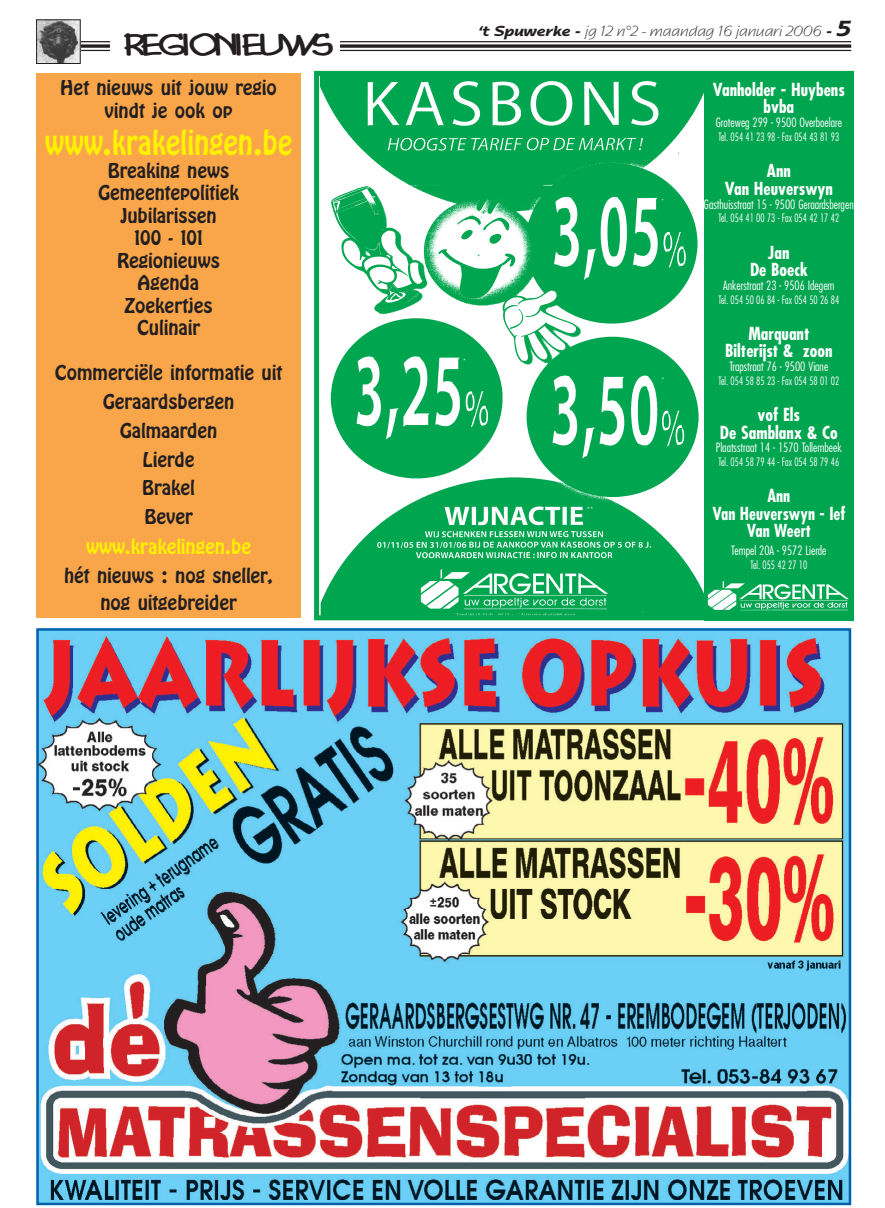
<style>
.page{position:relative;width:885px;height:1208px;background:#fff}
.page>*{position:absolute;margin:0;border:0;box-sizing:border-box;transform-origin:0 0}
.t1{font:37.5px "Hobo D";color:#fff101;scale:.9 1}
.t2{font:30px "Cosmic";letter-spacing:-.06em;color:#231f20;scale:1.5 1}
.t3{font:22.5px/22.5px "Hobo D";color:#231f20;text-align:center}
.t4{font:22.5px "Hobo D";color:#fff101}
.t5{font:700 condensed 17.5px/17.5px "Futura";color:#fff;text-align:center}
.t6{font:700 condensed 17.5px/17.5px "Futura";color:#fff;text-align:center;scale:.95 1}
.t7{font:15px "Nadianne";color:#231f20}
.t8{font:300 condensed 12.5px "Futura";color:#fff}
.t9{font:300 condensed 11.25px "Futura";color:#fff;scale:.9 1}
.s1{font-weight:700}
.s2{font-weight:700;font-size:22.5px}
</style>
<div class="page">
<img style="left:320px;top:77px;width:384px;height:537px">
<div style="left:314px;top:71px;width:540px;height:549px;border:5px solid #00a54f"></div>
<div style="left:704px;top:71px;width:150px;height:549px;background:#00a54f"></div>
<img style="left:707px;top:581px;width:142px;height:29px">
<div style="left:36px;top:73px;width:265px;height:545px;background:#f9a64a"></div>
<img style="left:39px;top:631px;width:809px;height:571px">
<hr style="left:36px;top:41px;width:815px;height:1px;background:#231f20">
<svg style="left:81px;top:44px;width:770px;height:4px;background:#474444"></svg>
<hr style="left:36px;top:50px;width:815px;height:1px;background:#231f20">
<img style="left:38px;top:21px;width:41px;height:41px">
<div style="left:36px;top:19px;width:45px;height:45px;border:1px solid #231f20"></div>
<div style="left:111px;top:27px;width:229px;height:37px;background:#fff"></div>
<h2 class="t2" style="left:121px;top:27px;width:141px">REGIONIEUWS</h2>
<p class="t3" style="left:60px;top:76px;width:218px">Het nieuws uit jouw regio vindt je ook op</p>
<h1 class="t1" style="left:45px;top:120px;width:276px">www.krakelingen.be</h1>
<p class="t3" style="left:98px;top:159px;width:142px">Breaking news<br>Gemeentepolitiek<br>Jubilarissen<br>100 - 101<br>Regionieuws<br>Agenda<br>Zoekertjes<br>Culinair</p>
<p class="t3" style="left:55px;top:358px;width:229px;line-height:28.8px">Commerciële informatie uit<br>Geraardsbergen<br>Galmaarden<br>Lierde<br>Brakel<br>Bever</p>
<p class="t4" style="left:86px;top:533px;width:166px">www.krakelingen.be</p>
<p class="t3" style="left:64px;top:561px;width:210px;line-height:27.5px">hét nieuws : nog sneller, nog uitgebreider</p>
<p class="t7" style="left:478px;top:23px;width:374px"><span class="s1">‘t Spuwerke -</span> jg 12 n°2 - maandag 16 januari 2006 <span class="s1">-</span> <span class="s2">5</span></p>
<p class="t5" style="left:713px;top:82px;width:134px">Vanholder - Huybens bvba</p>
<p class="t8" style="left:716px;top:117px;width:128px">Groteweg 299 - 9500 Overboelare</p>
<p class="t9" style="left:719px;top:132px;width:136px">Tel. 054 41 23 98 - Fax 054 43 81 93</p>
<p class="t5" style="left:725px;top:164px;width:110px">Ann<br>Van Heuverswyn</p>
<p class="t8" style="left:704px;top:198px;width:151px">Gasthuisstraat 15 - 9500 Geraardsbergen</p>
<p class="t9" style="left:719px;top:213px;width:136px">Tel. 054 41 00 73 - Fax 054 42 17 42</p>
<p class="t5" style="left:750px;top:245px;width:59px">Jan<br>De Boeck</p>
<p class="t8" style="left:723px;top:280px;width:113px">Ankerstraat 23 - 9506 Idegem</p>
<p class="t9" style="left:719px;top:294px;width:136px">Tel. 054 50 06 84 - Fax 054 50 26 84</p>
<p class="t5" style="left:725px;top:326px;width:109px">Marquant<br>Bilterijst &amp; zoon</p>
<p class="t8" style="left:729px;top:361px;width:100px">Trapstraat 76 - 9500 Viane</p>
<p class="t9" style="left:719px;top:376px;width:136px">Tel. 054 58 85 23 - Fax 054 58 01 02</p>
<p class="t5" style="left:720px;top:407px;width:119px">vof Els<br>De Samblanx &amp; Co</p>
<p class="t8" style="left:716px;top:442px;width:127px">Plaatsstraat 14 - 1570 Tollembeek</p>
<p class="t9" style="left:719px;top:457px;width:136px">Tel. 054 58 79 44 - Fax 054 58 79 46</p>
<p class="t6" style="left:712px;top:489px;width:142px">Ann<br>Van Heuverswyn - Ief<br>Van Weert</p>
<p class="t8" style="left:731px;top:545px;width:97px">Tempel 20A - 9572 Lierde</p>
<p class="t9" style="left:750px;top:559px;width:65px">Tel. 055 42 27 10</p>
</div>
